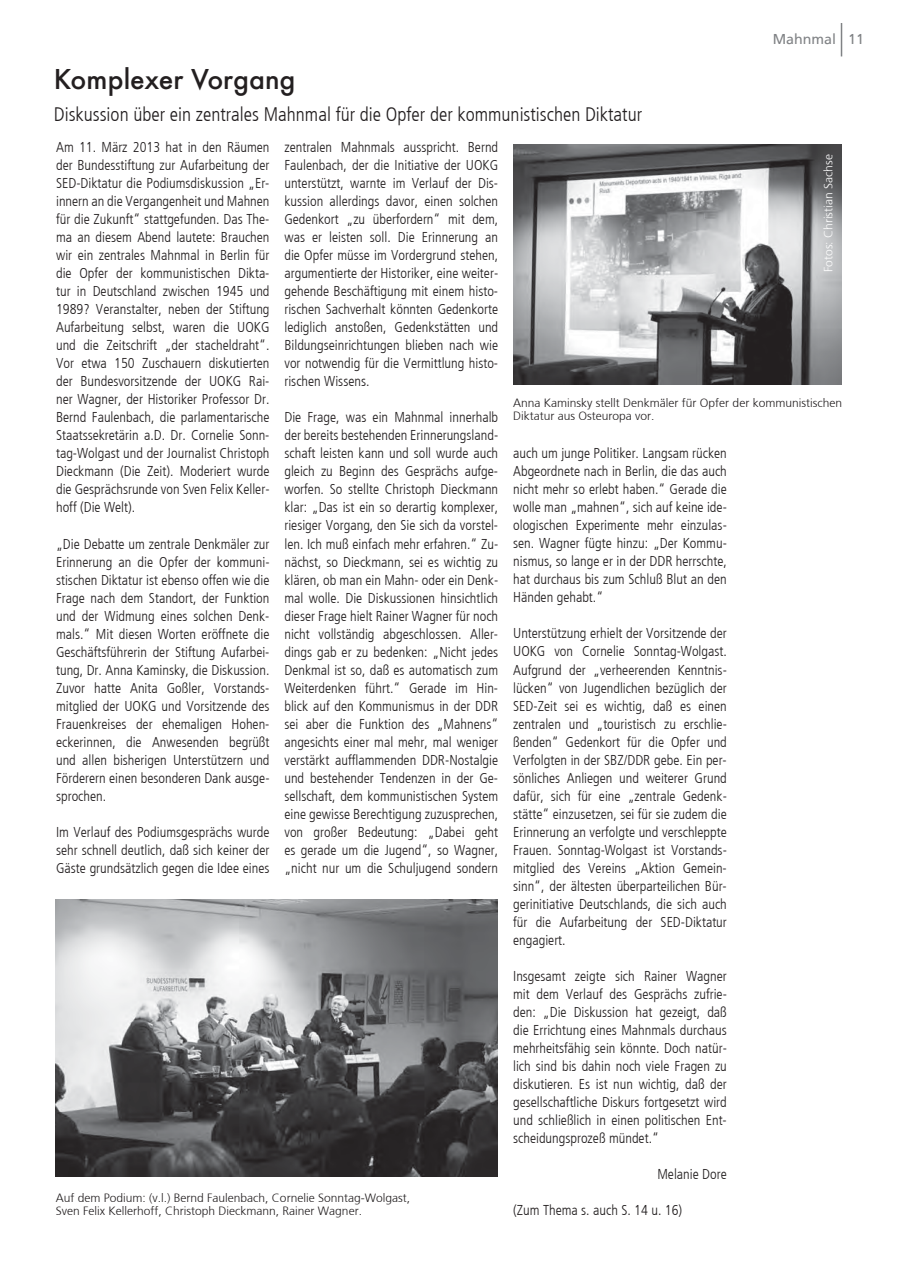
<style>
.page{position:relative;width:897px;height:1267px;background:#fff}
.page>*{position:absolute;margin:0;border:0;box-sizing:border-box;transform-origin:0 0}
.t1{font:500 30px "Futura T";color:#231f20}
.t2{font:300 condensed 19.5px "Frutiger";color:#231f20}
.t3{font:300 condensed 14.25px/18px "Frutiger";color:#231f20;text-align:justify}
.t4{font:14.25px "Frutiger";color:#808285}
.t5{font:300 12px/13.5px "Frutiger";color:#231f20}
.t6{font:300 12px "Frutiger";color:#fff}
</style>
<div class="page">
<hr style="left:840px;top:23px;width:2px;height:33px;background:#808285">
<img style="left:513px;top:144px;width:328px;height:240px">
<img style="left:55px;top:899px;width:442px;height:277px">
<p class="t4" style="left:772px;top:32px;width:93px">Mahnmal 11</p>
<h1 class="t1" style="left:54px;top:65px;width:243px">Komplexer Vorgang</h1>
<h2 class="t2" style="left:54px;top:104px;width:589px">Diskussion über ein zentrales Mahnmal für die Opfer der kommunistischen Diktatur</h2>
<p class="t3" style="left:284px;top:139px;width:215px">zentralen Mahnmals ausspricht. Bernd Faulenbach, der die Initiative der UOKG unterstützt, warnte im Verlauf der Dis&shy;kussion allerdings davor, einen solchen Gedenkort „zu überfordern“ mit dem, was er leisten soll. Die Erinnerung an die Opfer müsse im Vordergrund stehen, argumentierte der Historiker, eine weiter&shy;gehende Beschäftigung mit einem histo&shy;rischen Sachverhalt könnten Gedenkorte lediglich anstoßen, Gedenkstätten und Bildungseinrichtungen blieben nach wie vor notwendig für die Vermittlung histo&shy;rischen Wissens.</p>
<p class="t3" style="left:284px;top:408px;width:215px">Die Frage, was ein Mahnmal innerhalb der bereits bestehenden Erinnerungsland&shy;schaft leisten kann und soll wurde auch gleich zu Beginn des Gesprächs aufge&shy;worfen. So stellte Christoph Dieckmann klar: „Das ist ein so derartig komplexer, riesiger Vorgang, den Sie sich da vorstel&shy;len. Ich muß einfach mehr erfahren.“ Zu&shy;nächst, so Dieckmann, sei es wichtig zu klären, ob man ein Mahn- oder ein Denk&shy;mal wolle. Die Diskussionen hinsichtlich dieser Frage hielt Rainer Wagner für noch nicht vollständig abgeschlossen. Aller&shy;dings gab er zu bedenken: „Nicht jedes Denkmal ist so, daß es automatisch zum Weiterdenken führt.“ Gerade im Hin&shy;blick auf den Kommunismus in der DDR sei aber die Funktion des „Mahnens“ angesichts einer mal mehr, mal weniger verstärkt aufflammenden DDR-Nostalgie und bestehender Tendenzen in der Ge&shy;sellschaft, dem kommunistischen System eine gewisse Berechtigung zuzusprechen, von großer Bedeutung: „Dabei geht es gerade um die Jugend“, so Wagner, „nicht nur um die Schuljugend sondern</p>
<p class="t3" style="left:56px;top:139px;width:215px">Am 11. März 2013 hat in den Räumen der Bundesstiftung zur Aufarbeitung der SED-Diktatur die Podiumsdiskussion „Er&shy;innern an die Vergangenheit und Mahnen für die Zukunft“ stattgefunden. Das The&shy;ma an diesem Abend lautete: Brauchen wir ein zentrales Mahnmal in Berlin für die Opfer der kommunistischen Dikta&shy;tur in Deutschland zwischen 1945 und 1989? Veranstalter, neben der Stiftung Aufarbeitung selbst, waren die UOKG und die Zeitschrift „der stacheldraht“.<br>Vor etwa 150 Zuschauern diskutierten der Bundesvorsitzende der UOKG Rai&shy;ner Wagner, der Historiker Professor Dr.<br>Bernd Faulenbach, die parlamentarische Staatssekretärin a.D. Dr. Cornelie Sonn&shy;tag-Wolgast und der Journalist Christoph Dieckmann (Die Zeit). Moderiert wurde die Gesprächsrunde von Sven Felix Keller&shy;hoff (Die Welt).</p>
<p class="t3" style="left:56px;top:534px;width:215px">„Die Debatte um zentrale Denkmäler zur Erinnerung an die Opfer der kommuni&shy;stischen Diktatur ist ebenso offen wie die Frage nach dem Standort, der Funktion und der Widmung eines solchen Denk&shy;mals.“ Mit diesen Worten eröffnete die Geschäftsführerin der Stiftung Aufarbei&shy;tung, Dr. Anna Kaminsky, die Diskussion.<br>Zuvor hatte Anita Goßler, Vorstands&shy;mitglied der UOKG und Vorsitzende des Frauenkreises der ehemaligen Hohen&shy;eckerinnen, die Anwesenden begrüßt und allen bisherigen Unterstützern und Förderern einen besonderen Dank ausge&shy;sprochen.</p>
<p class="t3" style="left:56px;top:822px;width:215px">Im Verlauf des Podiumsgesprächs wurde sehr schnell deutlich, daß sich keiner der Gäste grundsätzlich gegen die Idee eines</p>
<p class="t6" style="left:821px;top:272px;width:119px;rotate:-90deg">Fotos: Christian Sachse</p>
<p class="t5" style="left:513px;top:396px;width:330px">Anna Kaminsky stellt Denkmäler für Opfer der kommunistischen<br>Diktatur aus Osteuropa vor.</p>
<p class="t3" style="left:513px;top:444px;width:215px">auch um junge Politiker. Langsam rücken Abgeordnete nach in Berlin, die das auch nicht mehr so erlebt haben.“ Gerade die wolle man „mahnen“, sich auf keine ide&shy;ologischen Experimente mehr einzulas&shy;sen. Wagner fügte hinzu: „Der Kommu&shy;nismus, so lange er in der DDR herrschte, hat durchaus bis zum Schluß Blut an den Händen gehabt.“</p>
<p class="t3" style="left:513px;top:624px;width:215px">Unterstützung erhielt der Vorsitzende der UOKG von Cornelie Sonntag-Wolgast.<br>Aufgrund der „verheerenden Kenntnis&shy;lücken“ von Jugendlichen bezüglich der SED-Zeit sei es wichtig, daß es einen zentralen und „touristisch zu erschlie&shy;ßenden“ Gedenkort für die Opfer und Verfolgten in der SBZ/DDR gebe. Ein per&shy;sönliches Anliegen und weiterer Grund dafür, sich für eine „zentrale Gedenk&shy;stätte“ einzusetzen, sei für sie zudem die Erinnerung an verfolgte und verschleppte Frauen. Sonntag-Wolgast ist Vorstands&shy;mitglied des Vereins „Aktion Gemein&shy;sinn“, der ältesten überparteilichen Bür&shy;gerinitiative Deutschlands, die sich auch für die Aufarbeitung der SED-Diktatur engagiert.</p>
<p class="t3" style="left:513px;top:966px;width:215px">Insgesamt zeigte sich Rainer Wagner mit dem Verlauf des Gesprächs zufrie&shy;den: „Die Diskussion hat gezeigt, daß die Errichtung eines Mahnmals durchaus mehrheitsfähig sein könnte. Doch natür&shy;lich sind bis dahin noch viele Fragen zu diskutieren. Es ist nun wichtig, daß der gesellschaftliche Diskurs fortgesetzt wird und schließlich in einen politischen Ent&shy;scheidungsprozeß mündet.“</p>
<p class="t3" style="left:657px;top:1164px;width:71px">Melanie Dore</p>
<p class="t3" style="left:513px;top:1200px;width:170px">(Zum Thema s. auch S. 14 u. 16)</p>
<p class="t5" style="left:56px;top:1190px;width:356px">Auf dem Podium: (v.l.) Bernd Faulenbach, Cornelie Sonntag-Wolgast,<br>Sven Felix Kellerhoff, Christoph Dieckmann, Rainer Wagner.</p>
</div>
